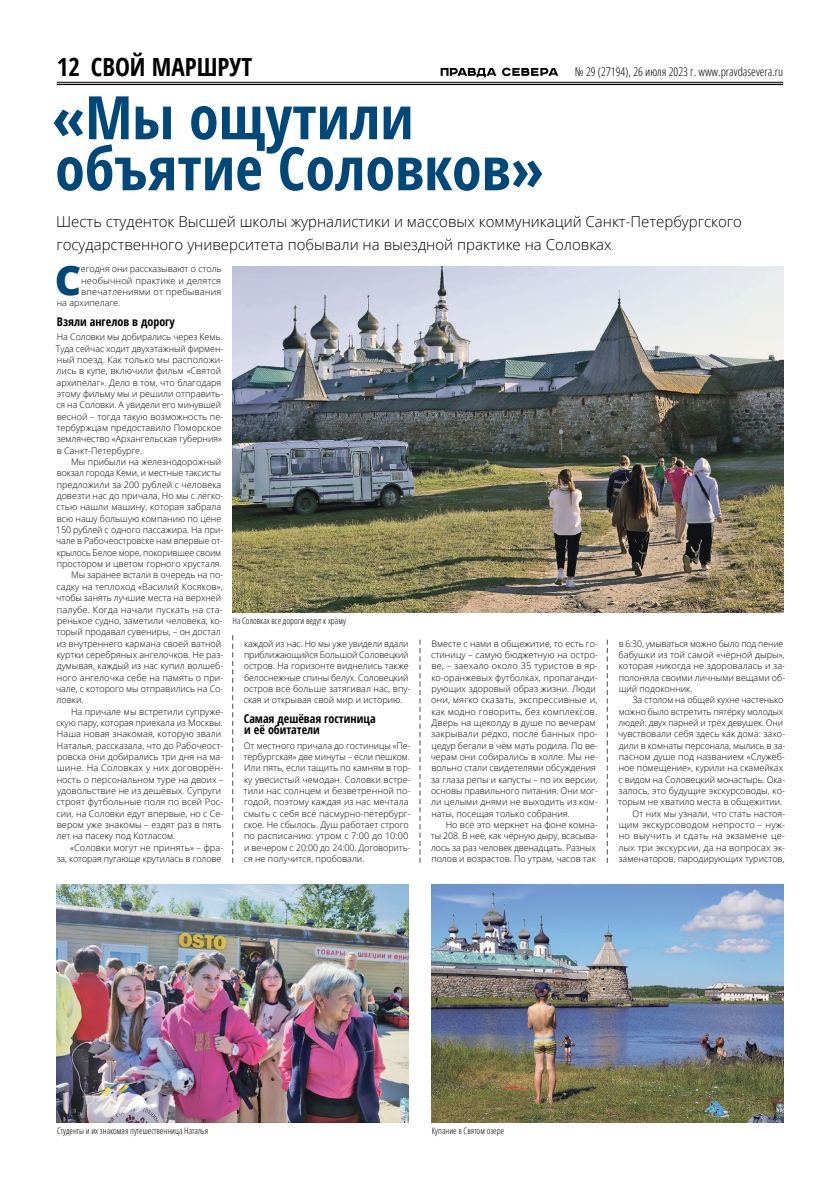
<style>
.page{position:relative;width:823px;height:1191px;background:#fff}
.page>*{position:absolute;margin:0;border:0;box-sizing:border-box;transform-origin:0 0}
.t1{font:700 condensed 60px/51px "Open Sans";color:#004879}
.t2{font:800 40.8px "Open Sans";color:#004879}
.t3{font:700 condensed 25px "Open Sans";color:#000}
.t4{font:300 15px/22.7px "Open Sans";color:#000}
.t5{font:700 condensed 12px/11.3px "Open Sans";color:#000}
.t6{font:300 condensed 12px "Open Sans";color:#000}
.t7{font:300 9px/11.3px "Open Sans";color:#000}
.t8{font:300 condensed 9px "Open Sans";color:#000}
.t9{font:300 9px "Open Sans";letter-spacing:.02em;color:#000}
.t10{font:300 9px "Open Sans";letter-spacing:.03em;color:#000}
</style>
<div class="page">
<hr style="left:57px;top:82px;width:725px;height:1px;background:#000">
<hr style="left:57px;top:84px;width:725px;height:1px;background:#000">
<svg style="left:440px;top:68px;width:118px;height:9px"></svg>
<svg style="left:232px;top:635px;width:1px;height:227px"></svg>
<svg style="left:419px;top:639px;width:1px;height:223px"></svg>
<svg style="left:606px;top:639px;width:1px;height:223px"></svg>
<img style="left:232px;top:266px;width:550px;height:346px">
<img style="left:431px;top:884px;width:351px;height:239px">
<img style="left:57px;top:884px;width:351px;height:239px">
<h3 class="t3" style="left:57px;top:49px;width:197px">12 СВОЙ МАРШРУТ</h3>
<h3 class="t6" style="left:574px;top:63px;width:210px">№ 29 (27194), 26 июля 2023 г. www.pravdasevera.ru</h3>
<h1 class="t1" style="left:52px;top:91px;width:493px">«Мы ощутили объятие Соловков»</h1>
<h3 class="t4" style="left:56px;top:210px;width:687px">Шесть студенток Высшей школы журналистики и массовых коммуникаций Санкт-Петербургского государственного университета побывали на выездной практике на Соловках</h3>
<h2 class="t2" style="left:55px;top:249px;width:28px">С</h2>
<p class="t7" style="left:81px;top:263px;width:142px">егодня они рассказывают о столь</p>
<p class="t7" style="left:81px;top:274px;width:141px">необычной практике и делятся</p>
<p class="t7" style="left:81px;top:286px;width:141px">впечатлениями от пребывания</p>
<p class="t7" style="left:57px;top:297px;width:65px">на архипелаге.</p>
<h3 class="t5" style="left:57px;top:316px;width:119px">Взяли ангелов в дорогу</h3>
<p class="t7" style="left:56px;top:331px;width:169px">На Соловки мы добирались через Кемь.<br>Туда сейчас ходит двухэтажный фирмен&shy;ный поезд. Как только мы расположи&shy;лись в купе, включили фильм «Святой архипелаг». Дело в том, что благодаря этому фильму мы и решили отправить&shy;ся на Соловки. А увидели его минувшей весной – тогда такую возможность пе&shy;тербуржцам предоставило Поморское землячество «Архангельская губерния» в Санкт-Петербурге.</p>
<p class="t7" style="left:71px;top:456px;width:151px">Мы прибыли на железнодорожный</p>
<p class="t7" style="left:57px;top:467px;width:166px">вокзал города Кеми, и местные таксисты</p>
<p class="t7" style="left:57px;top:478px;width:166px">предложили за 200 рублей с человека</p>
<p class="t7" style="left:57px;top:490px;width:168px">довезти нас до причала. Но мы с лёгко-</p>
<p class="t7" style="left:56px;top:501px;width:166px">стью нашли машину, которая забрала</p>
<p class="t7" style="left:57px;top:512px;width:166px">всю нашу большую компанию по цене</p>
<p class="t7" style="left:56px;top:524px;width:169px">150 рублей с одного пассажира. На при-</p>
<p class="t7" style="left:56px;top:535px;width:169px">чале в Рабочеостровске нам впервые от-</p>
<p class="t7" style="left:57px;top:546px;width:166px">крылось Белое море, покорившее своим</p>
<p class="t7" style="left:57px;top:558px;width:166px">простором и цветом горного хрусталя.</p>
<p class="t7" style="left:71px;top:569px;width:154px">Мы заранее встали в очередь на по-</p>
<p class="t7" style="left:56px;top:580px;width:168px">садку на теплоход «Василий Косяков»,</p>
<p class="t7" style="left:56px;top:592px;width:166px">чтобы занять лучшие места на верхней</p>
<p class="t7" style="left:57px;top:603px;width:167px">палубе. Когда начали пускать на ста-</p>
<p class="t7" style="left:57px;top:614px;width:167px">ренькое судно, заметили человека, ко-</p>
<p class="t7" style="left:56px;top:626px;width:166px">торый продавал сувениры, – он достал</p>
<p class="t7" style="left:57px;top:637px;width:166px">из внутреннего кармана своей ватной</p>
<p class="t7" style="left:57px;top:648px;width:168px">куртки серебряных ангелочков. Не раз-</p>
<p class="t7" style="left:57px;top:660px;width:168px">думывая, каждый из нас купил волшеб-</p>
<p class="t7" style="left:57px;top:671px;width:168px">ного ангелочка себе на память о при-</p>
<p class="t7" style="left:56px;top:682px;width:169px">чале, с которого мы отправились на Со-</p>
<p class="t7" style="left:57px;top:694px;width:28px">ловки.</p>
<p class="t7" style="left:71px;top:705px;width:154px">На причале мы встретили супруже-</p>
<p class="t7" style="left:56px;top:717px;width:167px">скую пару, которая приехала из Москвы.</p>
<p class="t7" style="left:57px;top:728px;width:166px">Наша новая знакомая, которую звали</p>
<p class="t7" style="left:57px;top:739px;width:168px">Наталья, рассказала, что до Рабочеост-</p>
<p class="t7" style="left:57px;top:751px;width:168px">ровска они добирались три дня на ма-</p>
<p class="t7" style="left:57px;top:762px;width:168px">шине. На Соловках у них договорён-</p>
<p class="t7" style="left:57px;top:773px;width:168px">ность о персональном туре на двоих –</p>
<p class="t7" style="left:57px;top:785px;width:165px">удовольствие не из дешёвых. Супруги</p>
<p class="t7" style="left:56px;top:796px;width:168px">строят футбольные поля по всей Рос-</p>
<p class="t7" style="left:56px;top:807px;width:168px">сии, на Соловки едут впервые, но с Се-</p>
<p class="t7" style="left:57px;top:819px;width:166px">вером уже знакомы – ездят раз в пять</p>
<p class="t7" style="left:57px;top:830px;width:120px">лет на пасеку под Котласом.</p>
<p class="t7" style="left:70px;top:841px;width:154px">«Соловки могут не принять» – фра-</p>
<p class="t7" style="left:57px;top:853px;width:166px">за, которая пугающе крутилась в голове</p>
<p class="t8" style="left:232px;top:614px;width:115px">На Соловках все дороги ведут к храму</p>
<p class="t7" style="left:430px;top:637px;width:169px">Вместе с нами в общежитие, то есть го&shy;стиницу – самую бюджетную на остро&shy;ве, – заехало около 35 туристов в яр&shy;ко-оранжевых футболках, пропаганди&shy;рующих здоровый образ жизни. Люди они, мягко сказать, экспрессивные и, как модно говорить, без комплексов.<br>Дверь на щеколду в душе по вечерам закрывали редко, после банных про&shy;цедур бегали в чём мать родила. По ве&shy;черам они собирались в холле. Мы не&shy;вольно стали свидетелями обсуждения за глаза репы и капусты – по их версии, основы правильного питания. Они мог&shy;ли целыми днями не выходить из ком&shy;наты, посещая только собрания.</p>
<p class="t7" style="left:430px;top:819px;width:168px;text-indent:15px">Но всё это меркнет на фоне комна&shy;ты 208. В неё, как чёрную дыру, всасыва&shy;лось за раз человек двенадцать. Разных полов и возрастов. По утрам, часов так</p>
<p class="t7" style="left:618px;top:637px;width:168px">в 6:30, умываться можно было под пение бабушки из той самой «чёрной дыры», которая никогда не здоровалась и за&shy;полоняла своими личными вещами об&shy;щий подоконник.</p>
<p class="t7" style="left:632px;top:694px;width:152px">За столом на общей кухне частенько</p>
<p class="t7" style="left:618px;top:705px;width:166px">можно было встретить пятёрку молодых</p>
<p class="t7" style="left:618px;top:717px;width:166px">людей: двух парней и трёх девушек. Они</p>
<p class="t7" style="left:617px;top:728px;width:169px">чувствовали себя здесь как дома: захо-</p>
<p class="t7" style="left:618px;top:739px;width:168px">дили в комнаты персонала, мылись в за-</p>
<p class="t7" style="left:618px;top:751px;width:168px">пасном душе под названием «Служеб-</p>
<p class="t7" style="left:618px;top:762px;width:166px">ное помещение», курили на скамейках</p>
<p class="t7" style="left:618px;top:773px;width:168px">с видом на Соловецкий монастырь. Ока-</p>
<p class="t7" style="left:618px;top:785px;width:168px">залось, это будущие экскурсоводы, ко-</p>
<p class="t7" style="left:618px;top:796px;width:165px">торым не хватило места в общежитии.</p>
<p class="t7" style="left:632px;top:807px;width:154px">От них мы узнали, что стать настоя-</p>
<p class="t9" style="left:618px;top:818px;width:168px">щим экскурсоводом непросто – нуж-</p>
<p class="t10" style="left:618px;top:830px;width:168px">но выучить и сдать на экзамене це-</p>
<p class="t7" style="left:618px;top:841px;width:168px">лых три экскурсии, да на вопросах эк-</p>
<p class="t7" style="left:618px;top:853px;width:167px">заменаторов, пародирующих туристов,</p>
<p class="t7" style="left:243px;top:637px;width:168px">каждой из нас. Но мы уже увидели вдали приближающийся Большой Соловецкий остров. На горизонте виднелись также белоснежные спины белух. Соловецкий остров всё больше затягивал нас, впу&shy;ская и открывая свой мир и историю.</p>
<h3 class="t5" style="left:244px;top:712px;width:133px">Самая дешёвая гостиница и её обитатели</h3>
<p class="t7" style="left:243px;top:739px;width:168px">От местного причала до гостиницы «Пе&shy;тербургская» две минуты – если пешком.<br>Или пять, если тащить по камням в гор&shy;ку увесистый чемодан. Соловки встре&shy;тили нас солнцем и безветренной по&shy;годой, поэтому каждая из нас мечтала смыть с себя всё пасмурно-петербург&shy;ское. Не сбылось. Душ работает строго по расписанию: утром с 7:00 до 10:00 и вечером с 20:00 до 24:00. Договорить&shy;ся не получится, пробовали.</p>
<p class="t8" style="left:57px;top:1124px;width:152px">Cтуденты и их знакомая путешественница Наталья</p>
<p class="t8" style="left:431px;top:1124px;width:74px">Купание в Святом озере</p>
</div>
